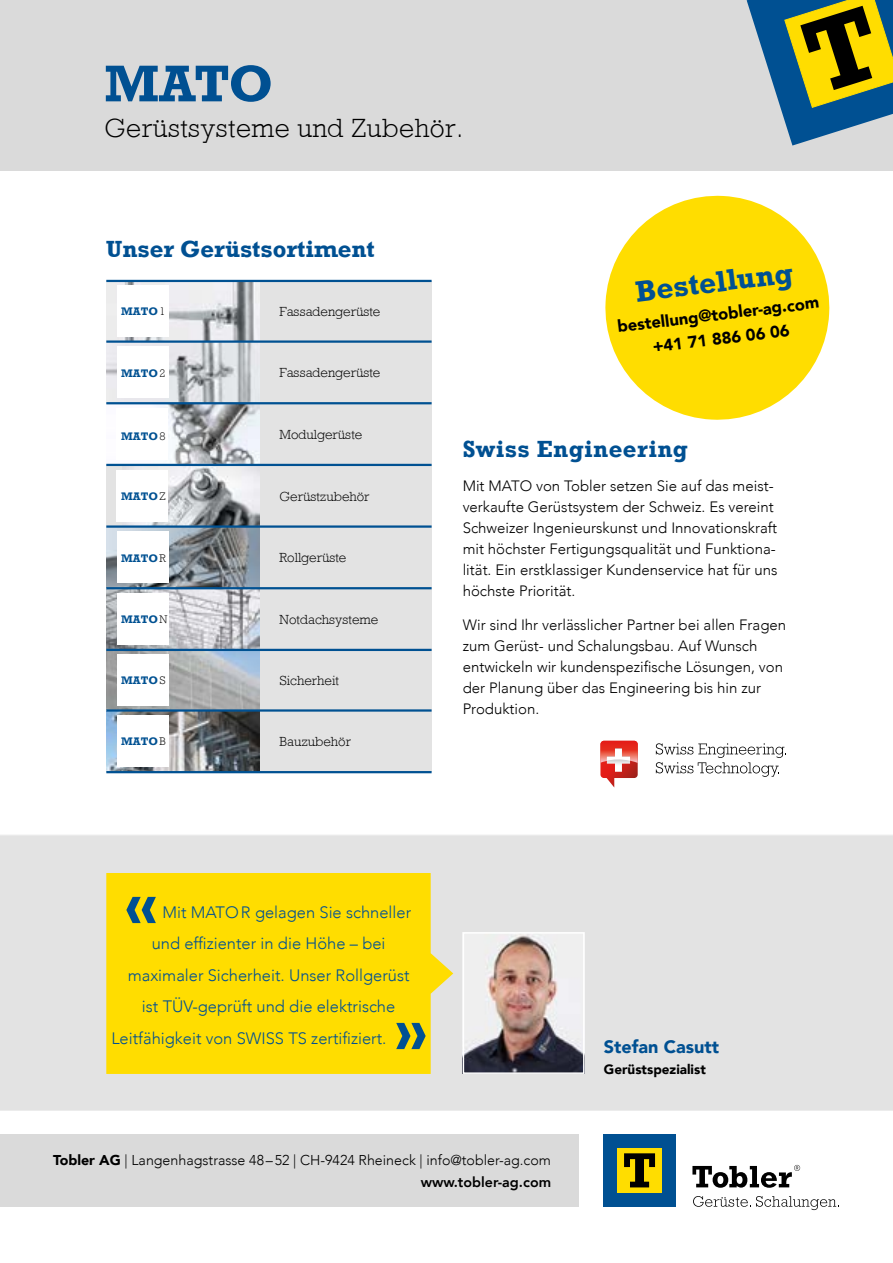
<style>
.page{position:relative;width:893px;height:1263px;background:#fff}
.page>*{position:absolute;margin:0;border:0;box-sizing:border-box;transform-origin:0 0}
.t1{font:700 55.5px "M Rockwell";color:#005092}
.t2{font:700 52.5px "Rockwell Std";color:#005092}
.t3{font:700 30px "Rockwell Std";color:#005092}
.t4{font:300 27px "M Rockwell";letter-spacing:.02em;color:#000}
.t5{font:700 24px "M Rockwell";color:#005092}
.t6{font:700 24px "M Rockwell";letter-spacing:.02em;color:#005092}
.t7{font:900 18px "Avenir";color:#005092}
.t8{font:300 16.5px "Avenir";color:#005092}
.t9{font:900 16.5px/24px "Avenir";color:#000;text-align:center}
.t10{font:300 15px/21px "Avenir";color:#000}
.t11{font:300 14.25px/22.5px "Avenir";color:#000;text-align:right}
.t12{font:300 13.5px "M Rockwell";color:#000}
.t13{font:900 13.5px "Avenir";color:#000}
.t14{font:700 11.25px "M Rockwell";color:#005192}
.s1{font-weight:300;color:#000}
.s2{font-weight:900}
.s3{font-weight:800}
</style>
<div class="page">
<div style="left:0;top:835px;width:893px;height:276px;background:#e3e3e3"></div>
<div style="left:106px;top:873px;width:347px;height:201px;background:#fd0"></div>
<img style="left:466px;top:935px;width:116px;height:136px">
<div style="left:463px;top:932px;width:122px;height:142px;border:2px solid #fff"></div>
<div style="left:0;top:0;width:893px;height:170px;background:#dadada"></div>
<svg style="left:747px;top:0;width:146px;height:146px"></svg>
<svg style="left:605px;top:195px;width:225px;height:225px;fill:#fd0"></svg>
<div style="left:603px;top:1134px;width:73px;height:72px;background:#005092"></div>
<div style="left:617px;top:1148px;width:44px;height:44px;background:#fd0"></div>
<svg style="left:624px;top:1153px;width:31px;height:34px"></svg>
<svg style="left:693px;top:1196px;width:146px;height:14px"></svg>
<svg style="left:692px;top:1165px;width:108px;height:23px"></svg>
<div style="left:0;top:1134px;width:578px;height:72px;background:#dadada"></div>
<svg style="left:600px;top:741px;width:38px;height:46px"></svg>
<svg style="left:656px;top:743px;width:130px;height:34px"></svg>
<div style="left:107px;top:281px;width:325px;height:490px;background:#e3e3e3"></div>
<img style="left:106px;top:282px;width:153px;height:58px">
<div style="left:117px;top:285px;width:51px;height:51px;background:#fff"></div>
<img style="left:106px;top:343px;width:153px;height:59px">
<div style="left:117px;top:347px;width:51px;height:51px;background:#fff"></div>
<img style="left:106px;top:404px;width:153px;height:60px">
<div style="left:117px;top:408px;width:51px;height:51px;background:#fff"></div>
<img style="left:106px;top:528px;width:153px;height:59px">
<div style="left:117px;top:532px;width:51px;height:51px;background:#fff"></div>
<img style="left:106px;top:589px;width:153px;height:120px">
<div style="left:117px;top:593px;width:51px;height:51px;background:#fff"></div>
<div style="left:117px;top:654px;width:51px;height:51px;background:#fff"></div>
<img style="left:106px;top:712px;width:153px;height:59px">
<div style="left:117px;top:716px;width:51px;height:51px;background:#fff"></div>
<img style="left:122px;top:466px;width:137px;height:59px">
<div style="left:117px;top:470px;width:51px;height:51px;background:#fff"></div>
<hr style="left:106px;top:771px;width:326px;height:2px;background:#005192">
<hr style="left:106px;top:340px;width:326px;height:3px;background:#005192">
<hr style="left:106px;top:280px;width:326px;height:2px;background:#005192">
<hr style="left:106px;top:402px;width:326px;height:2px;background:#005192">
<hr style="left:106px;top:464px;width:326px;height:2px;background:#005192">
<hr style="left:106px;top:525px;width:326px;height:3px;background:#005192">
<hr style="left:106px;top:587px;width:326px;height:2px;background:#005192">
<hr style="left:106px;top:649px;width:326px;height:2px;background:#005192">
<hr style="left:106px;top:709px;width:326px;height:3px;background:#005192">
<h2 class="t2" style="left:104px;top:53px;width:170px">MATO</h2>
<h3 class="t4" style="left:104px;top:114px;width:360px">Gerüstsysteme und Zubehör.</h3>
<h3 class="t5" style="left:106px;top:235px;width:270px">Unser Gerüstsortiment</h3>
<p class="t14" style="left:121px;top:304px;width:46px">MATO<span class="s1">1</span></p>
<p class="t12" style="left:280px;top:304px;width:102px">Fassadengerüste</p>
<p class="t14" style="left:121px;top:366px;width:46px">MATO<span class="s1">2</span></p>
<p class="t12" style="left:280px;top:366px;width:102px">Fassadengerüste</p>
<p class="t14" style="left:121px;top:429px;width:46px">MATO<span class="s1">8</span></p>
<p class="t12" style="left:280px;top:427px;width:84px">Modulgerüste</p>
<p class="t14" style="left:121px;top:490px;width:46px">MATO<span class="s1">Z</span></p>
<p class="t12" style="left:280px;top:489px;width:92px">Gerüstzubehör</p>
<p class="t14" style="left:121px;top:551px;width:46px">MATO<span class="s1">R</span></p>
<p class="t12" style="left:280px;top:551px;width:68px">Rollgerüste</p>
<p class="t14" style="left:121px;top:613px;width:48px">MATO<span class="s1">N</span></p>
<p class="t12" style="left:280px;top:612px;width:100px">Notdachsysteme</p>
<p class="t14" style="left:121px;top:673px;width:46px">MATO<span class="s1">S</span></p>
<p class="t12" style="left:280px;top:673px;width:61px">Sicherheit</p>
<p class="t14" style="left:121px;top:735px;width:46px">MATO<span class="s1">B</span></p>
<p class="t12" style="left:280px;top:734px;width:73px">Bauzubehör</p>
<h3 class="t3" style="left:633px;top:274px;width:160px;rotate:-7deg">Bestellung</h3>
<p class="t9" style="left:616px;top:314px;width:204px;rotate:-7deg">bestellung@tobler-ag.com +41 71 886 06 06</p>
<h3 class="t6" style="left:463px;top:435px;width:227px">Swiss Engineering</h3>
<p class="t10" style="left:463px;top:475px;width:316px">Mit MATO von Tobler setzen Sie auf das meist&shy;verkaufte Gerüstsystem der Schweiz. Es vereint Schweizer Ingenieurskunst und Innovationskraft mit höchster Fertigungsqualität und Funktiona&shy;lität. Ein erstklassiger Kundenservice hat für uns höchste Priorität.</p>
<p class="t10" style="left:463px;top:614px;width:325px">Wir sind Ihr verlässlicher Partner bei allen Fragen zum Gerüst- und Schalungsbau. Auf Wunsch entwickeln wir kundenspezifische Lösungen, von der Planung über das Engineering bis hin zur Produktion.</p>
<h1 class="t1" style="left:126px;top:872px;width:32px">«</h1>
<p class="t8" style="left:162px;top:902px;width:250px">Mit MATOR gelagen Sie schneller</p>
<p class="t8" style="left:152px;top:934px;width:235px">und effizienter in die Höhe – bei</p>
<p class="t8" style="left:128px;top:965px;width:283px">maximaler Sicherheit. Unser Rollgerüst</p>
<p class="t8" style="left:142px;top:997px;width:255px">ist TÜV-geprüft und die elektrische</p>
<p class="t8" style="left:111px;top:1028px;width:277px">Leitfähigkeit von SWISS TS zertifiziert.</p>
<h1 class="t1" style="left:396px;top:998px;width:32px">»</h1>
<p class="t7" style="left:604px;top:1031px;width:117px">Stefan Casutt</p>
<p class="t13" style="left:604px;top:1057px;width:104px">Gerüstspezialist</p>
<p class="t11" style="left:53px;top:1148px;width:499px"><span class="s2">Tobler AG</span> | Langenhagstrasse 48–52 | CH-9424 Rheineck | info@tobler-ag.com <span class="s3">www.tobler-ag.com</span></p>
</div>
